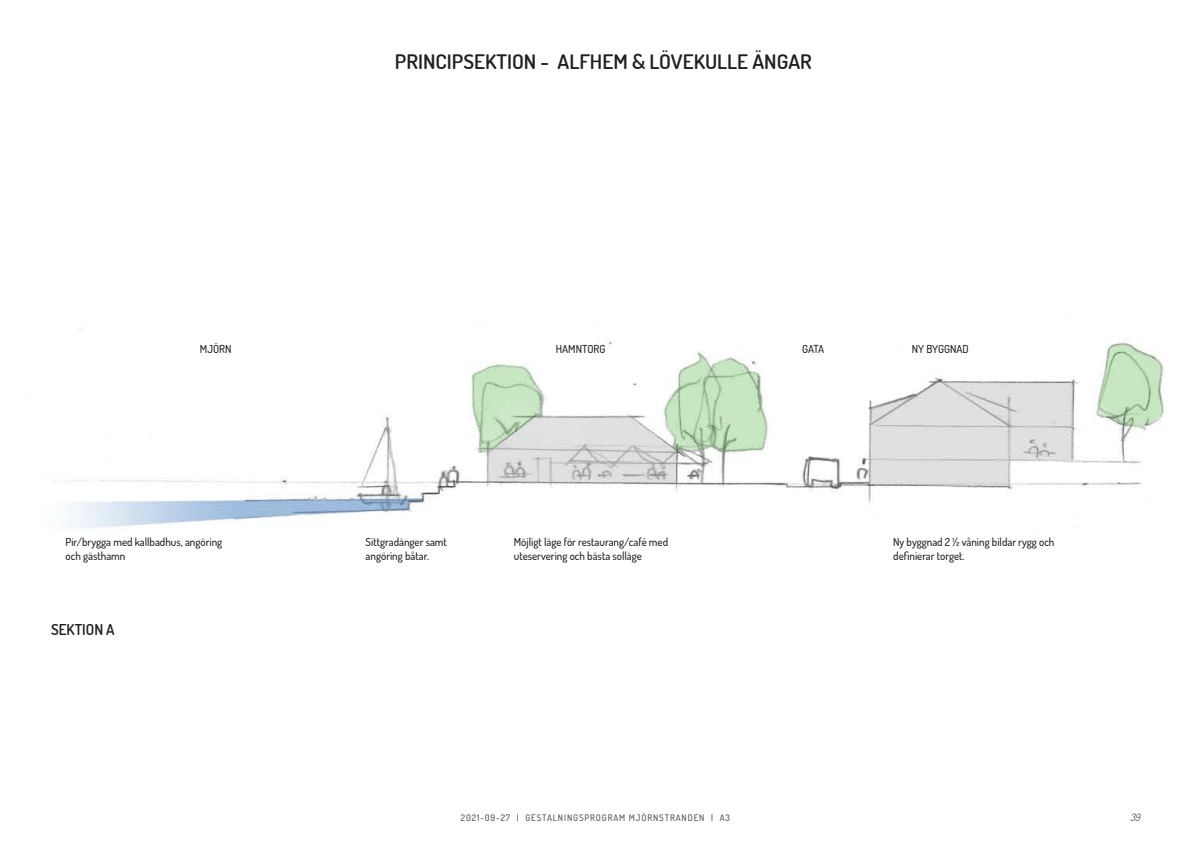
<style>
.page{position:relative;width:1191px;height:842px;background:#fff}
.page>*{position:absolute;margin:0;border:0;box-sizing:border-box;transform-origin:0 0}
.BILDTEXT_under_bild{font:600 20px "Dosis";color:#231f20;scale:1.05 1}
.BILDTEXT_under_bild-2{font:600 15px "Dosis";color:#231f20}
.BILDTEXT_under_bild-3{font:500 11px/13.2px "Dosis";color:#231f20}
.t1{font:italic 300 10px "Dosis";color:#231f20}
.t2{font:500 9px "Dosis";letter-spacing:.1em;color:#4f5448}
</style>
<div class="page">
<img style="left:67px;top:329px;width:1097px;height:200px">
<p class="BILDTEXT_under_bild" style="left:395px;top:48px;width:398px">PRINCIPSEKTION - ALFHEM &amp; LÖVEKULLE ÄNGAR</p>
<p class="BILDTEXT_under_bild-3" style="left:200px;top:342px;width:33px">MJÖRN</p>
<p class="BILDTEXT_under_bild-3" style="left:556px;top:342px;width:51px">HAMNTORG</p>
<p class="BILDTEXT_under_bild-3" style="left:802px;top:342px;width:24px">GATA</p>
<p class="BILDTEXT_under_bild-3" style="left:911px;top:342px;width:59px">NY BYGGNAD</p>
<p class="BILDTEXT_under_bild-3" style="left:66px;top:535px;width:158px">Pir/brygga med kallbadhus, angöring och gästhamn</p>
<p class="BILDTEXT_under_bild-3" style="left:514px;top:535px;width:156px">Möjligt läge för restaurang/café med uteservering och bästa solläge</p>
<p class="BILDTEXT_under_bild-3" style="left:893px;top:535px;width:163px">Ny byggnad 2 ½ våning bildar rygg och definierar torget.</p>
<p class="BILDTEXT_under_bild-3" style="left:365px;top:535px;width:83px">Sittgradänger samt</p>
<p class="BILDTEXT_under_bild-3" style="left:365px;top:548px;width:65px">angöring båtar.</p>
<p class="BILDTEXT_under_bild-2" style="left:51px;top:619px;width:65px">SEKTION A</p>
<p class="t2" style="left:461px;top:811px;width:271px">2021-09-27 | GESTALNINGSPROGRAM MJÖRNSTRANDEN | A3</p>
<p class="t1" style="left:1130px;top:810px;width:15px">39</p>
</div>
